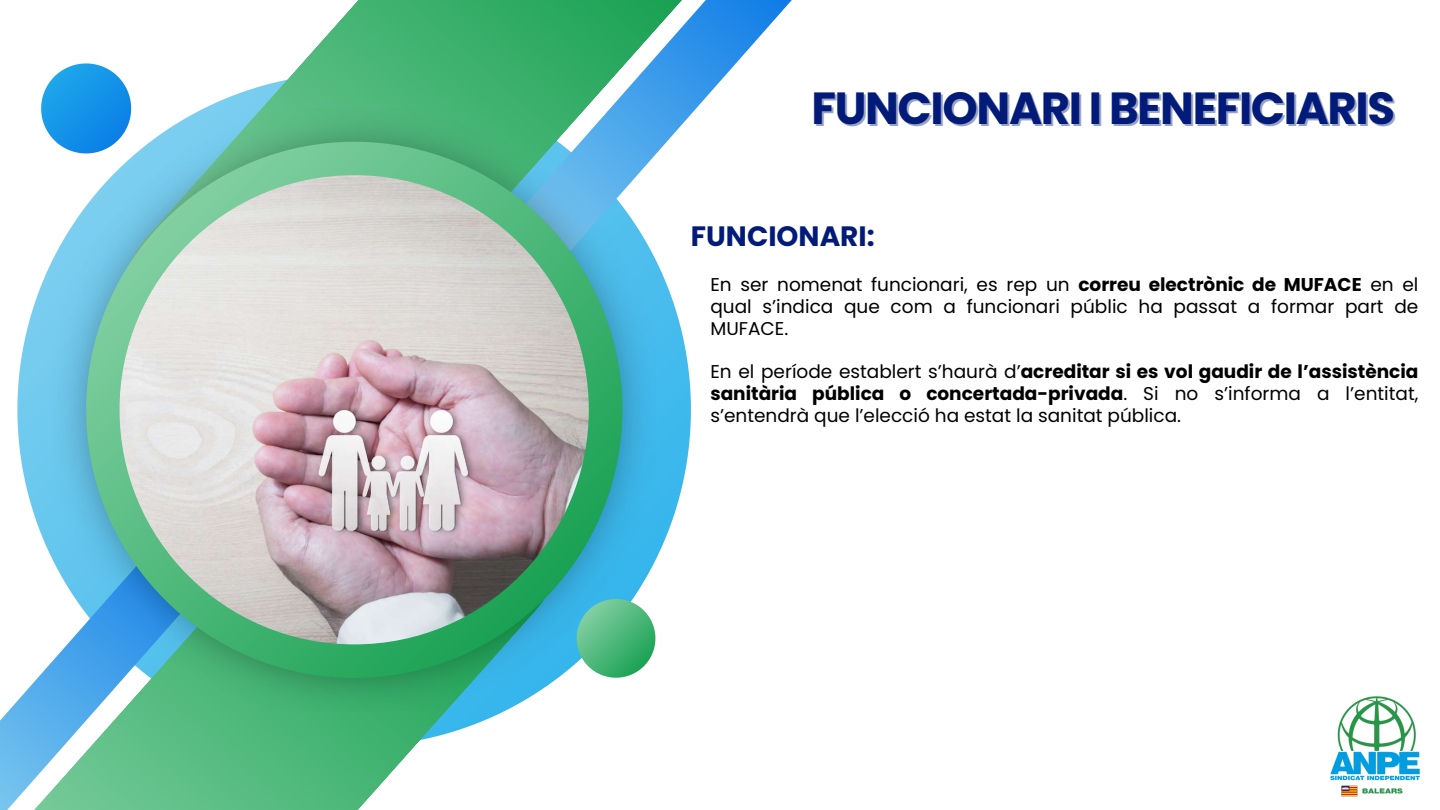
<style>
.page{position:relative;width:1440px;height:810px;background:#fff}
.page>*{position:absolute;margin:0;border:0;box-sizing:border-box;transform-origin:0 0}
.t1{font:700 45px "Poppins";letter-spacing:-.03em;color:#021b79}
.t2{font:700 28px "Poppins";color:#021b79}
.t3{font:18.5px/21.8px "Poppins";color:#000;text-align:justify}
.s1{font-weight:700}
</style>
<div class="page">
<svg style="left:21px;top:259px;width:661px;height:300px"></svg>
<svg style="left:131px;top:0;width:560px;height:487px"></svg>
<svg style="left:17px;top:360px;width:488px;height:450px"></svg>
<svg style="left:477px;top:0;width:315px;height:302px"></svg>
<svg style="left:0;top:495px;width:247px;height:315px"></svg>
<img style="left:53px;top:108px;width:603px;height:603px">
<svg style="left:86px;top:142px;width:536px;height:536px;background:#51b6a5"></svg>
<svg style="left:41px;top:63px;width:90px;height:90px"></svg>
<svg style="left:577px;top:599px;width:78px;height:79px;background:#67c295"></svg>
<img style="left:1330px;top:696px;width:90px;height:101px">
<img style="left:120px;top:175px;width:469px;height:469px;border-radius:50%">
<h1 class="t1" style="left:812px;top:77px;width:585px">FUNCIONARI I BENEFICIARIS</h1>
<h2 class="t2" style="left:691px;top:217px;width:185px">FUNCIONARI:</h2>
<p class="t3" style="left:710px;top:274px;width:710px">En ser nomenat funcionari, es rep un <span class="s1">correu electrònic de MUFACE</span> en el qual s’indica que com a funcionari públic ha passat a formar part de MUFACE.</p>
<p class="t3" style="left:710px;top:361px;width:710px">En el període establert s’haurà d’<span class="s1">acreditar si es vol gaudir de l’assistència sanitària pública o concertada-privada</span>. Si no s’informa a l’entitat, s’entendrà que l’elecció ha estat la sanitat pública.</p>
</div>
